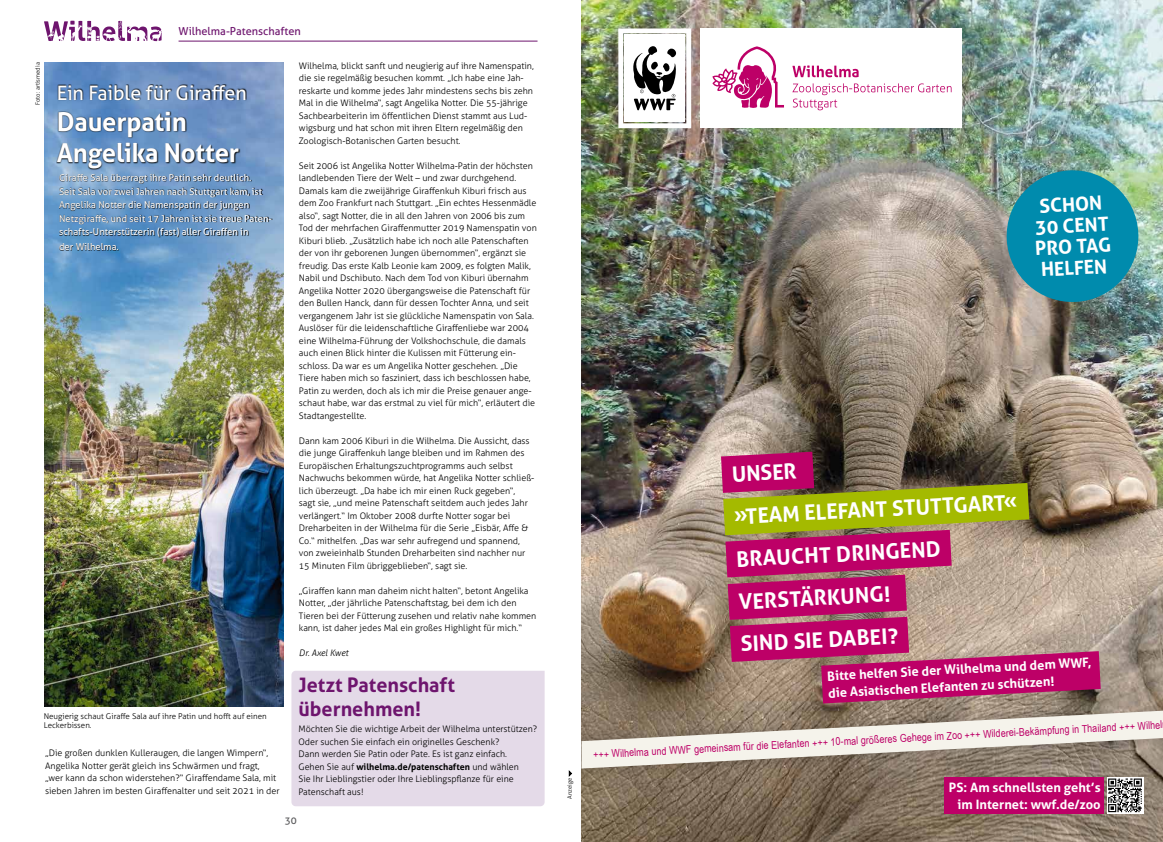
<style>
.page{position:relative;width:1163px;height:842px;background:#fff}
.page>*{position:absolute;margin:0;border:0;box-sizing:border-box;transform-origin:0 0}
.t1{font:700 26px/31.2px "Aller";letter-spacing:-.01em;color:#fff}
.t2{font:700 21.3px/42.3px "Aller";color:#fff}
.t3{font:700 20px/24px "Aller";color:#6e156e}
.t4{font:20px "Aller";letter-spacing:-.01em;color:#fff}
.t5{font:700 19.4px/21.2px "Aller";color:#fff;text-align:center}
.t6{font:700 12.9px/17px "Aller";color:#fff}
.t7{font:11px "Aller";color:#6e156e}
.t8{font:10.8px "Arial Narrow";color:#bd0067}
.t9{font:10px "Aller";color:#58585a}
.t10{font:9.5px/13.5px "Aller";color:#fff}
.t11{font:300 9px/12.5px "Aller";color:#000}
.t12{font:italic 300 9px "Aller";color:#000}
.t13{font:300 8px/9.6px "Aller";color:#000}
.t14{font:300 6px "Aller";color:#000}
.s1{font-weight:700}
</style>
<div class="page">
<img style="left:45px;top:62px;width:238px;height:644px">
<svg style="left:568px;top:771px;width:4px;height:5px"></svg>
<div style="left:291px;top:671px;width:253px;height:135px;background:#e4dae8"></div>
<svg style="left:56px;top:84px;width:191px;height:86px;background:#52729a"></svg>
<img style="left:581px;top:0;width:581px;height:842px">
<div style="left:700px;top:28px;width:261px;height:100px;background:#fff"></div>
<svg style="left:618px;top:28px;width:73px;height:100px"></svg>
<svg style="left:712px;top:46px;width:71px;height:62px"></svg>
<svg style="left:792px;top:65px;width:66px;height:12px"></svg>
<svg style="left:792px;top:83px;width:159px;height:27px"></svg>
<svg style="left:721px;top:452px;width:379px;height:243px;background:#a85d63"></svg>
<div style="left:944px;top:777px;width:160px;height:36px;background:#bd0067"></div>
<div style="left:1106px;top:777px;width:36px;height:37px;background:#fff"></div>
<svg style="left:1106px;top:782px;width:36px;height:31px"></svg>
<svg style="left:1107px;top:782px;width:34px;height:30px"></svg>
<img style="left:1004px;top:168px;width:135px;height:136px">
<div style="left:581px;top:695px;width:581px;height:87px;background:#000;opacity:.22"></div>
<svg style="left:581px;top:711px;width:581px;height:57px;background:#bbb3a6"></svg>
<svg style="left:59px;top:174px;width:213px;height:77px;background:#5d85ad"></svg>
<svg style="left:44px;top:21px;width:117px;height:20px"></svg>
<hr style="left:178px;top:41px;width:359px;height:1px;background:#6e156e">
<p class="t14" style="left:34px;top:105px;width:44px;rotate:-90deg">Foto: artismedia</p>
<p class="t7" style="left:178px;top:24px;width:124px">Wilhelma-Patenschaften</p>
<h3 class="t4" style="left:57px;top:81px;width:191px">Ein Faible für Giraffen</h3>
<h1 class="t1" style="left:57px;top:106px;width:184px">Dauerpatin<br>Angelika Notter</h1>
<p class="t10" style="left:59px;top:171px;width:214px">Giraffe Sala überragt ihre Patin sehr deutlich.<br>Seit Sala vor zwei Jahren nach Stuttgart kam, ist Angelika Notter die Namenspatin der jungen Netzgiraffe, und seit 17 Jahren ist sie treue Paten&shy;schafts-Unterstützerin (fast) aller Giraffen in</p>
<p class="t10" style="left:59px;top:240px;width:61px">der Wilhelma.</p>
<p class="t11" style="left:299px;top:59px;width:236px">Wilhelma, blickt sanft und neugierig auf ihre Namenspatin, die sie regelmäßig besuchen kommt. „Ich habe eine Jah&shy;reskarte und komme jedes Jahr mindestens sechs bis zehn Mal in die Wilhelma“, sagt Angelika Notter. Die 55-jährige Sachbearbeiterin im öffentlichen Dienst stammt aus Lud&shy;wigsburg und hat schon mit ihren Eltern regelmäßig den Zoologisch-Botanischen Garten besucht.</p>
<p class="t11" style="left:299px;top:159px;width:239px">Seit 2006 ist Angelika Notter Wilhelma-Patin der höchsten landlebenden Tiere der Welt – und zwar durchgehend.<br>Damals kam die zweijährige Giraffenkuh Kiburi frisch aus dem Zoo Frankfurt nach Stuttgart. „Ein echtes Hessenmädle also“, sagt Notter, die in all den Jahren von 2006 bis zum Tod der mehrfachen Giraffenmutter 2019 Namenspatin von Kiburi blieb. „Zusätzlich habe ich noch alle Patenschaften der von ihr geborenen Jungen übernommen“, ergänzt sie freudig. Das erste Kalb Leonie kam 2009, es folgten Malik, Nabil und Dschibuto. Nach dem Tod von Kiburi übernahm Angelika Notter 2020 übergangsweise die Patenschaft für den Bullen Hanck, dann für dessen Tochter Anna, und seit vergangenem Jahr ist sie glückliche Namenspatin von Sala.<br>Auslöser für die leidenschaftliche Giraffenliebe war 2004 eine Wilhelma-Führung der Volkshochschule, die damals auch einen Blick hinter die Kulissen mit Fütterung ein&shy;schloss. Da war es um Angelika Notter geschehen. „Die Tiere haben mich so fasziniert, dass ich beschlossen habe, Patin zu werden, doch als ich mir die Preise genauer ange&shy;schaut habe, war das erstmal zu viel für mich“, erläutert die Stadtangestellte.</p>
<p class="t11" style="left:299px;top:434px;width:237px">Dann kam 2006 Kiburi in die Wilhelma. Die Aussicht, dass die junge Giraffenkuh lange bleiben und im Rahmen des Europäischen Erhaltungszuchtprogramms auch selbst Nachwuchs bekommen würde, hat Angelika Notter schließ&shy;lich überzeugt. „Da habe ich mir einen Ruck gegeben“,<br>sagt sie, „und meine Patenschaft seitdem auch jedes Jahr verlängert.“ Im Oktober 2008 durfte Notter sogar bei Dreharbeiten in der Wilhelma für die Serie „Eisbär, Affe &amp; Co.“ mithelfen. „Das war sehr aufregend und spannend, von zweieinhalb Stunden Dreharbeiten sind nachher nur 15 Minuten Film übriggeblieben“, sagt sie.</p>
<p class="t11" style="left:299px;top:584px;width:239px">„Giraffen kann man daheim nicht halten“, betont Angelika Notter, „der jährliche Patenschaftstag, bei dem ich den Tieren bei der Fütterung zusehen und relativ nahe kommen kann, ist daher jedes Mal ein großes Highlight für mich.“</p>
<p class="t12" style="left:299px;top:648px;width:51px">Dr. Axel Kwet</p>
<p class="t13" style="left:44px;top:711px;width:224px">Neugierig schaut Giraffe Sala auf ihre Patin und hofft auf einen<br>Leckerbissen.</p>
<p class="t11" style="left:45px;top:747px;width:236px">„Die großen dunklen Kulleraugen, die langen Wimpern“, Angelika Notter gerät gleich ins Schwärmen und fragt, „wer kann da schon widerstehen?“ Giraffendame Sala, mit sieben Jahren im besten Giraffenalter und seit 2021 in der</p>
<h3 class="t3" style="left:298px;top:672px;width:158px">Jetzt Patenschaft übernehmen!</h3>
<p class="t11" style="left:298px;top:723px;width:240px">Möchten Sie die wichtige Arbeit der Wilhelma unterstützen?<br>Oder suchen Sie einfach ein originelles Geschenk?<br>Dann werden Sie Patin oder Pate. Es ist ganz einfach.<br>Gehen Sie auf <span class="s1">wilhelma.de/patenschaften</span> und wählen<br>Sie Ihr Lieblingstier oder Ihre Lieblingspflanze für eine Patenschaft aus!</p>
<p class="t9" style="left:285px;top:815px;width:13px">30</p>
<h3 class="t5" style="left:1032px;top:196px;width:77px;rotate:-3deg">SCHON<br>30 CENT<br>PRO TAG<br>HELFEN</h3>
<p class="t14" style="left:566px;top:799px;width:23px;rotate:-90deg">Anzeige</p>
<h2 class="t2" style="left:730px;top:453px;width:66px;rotate:-3deg">UNSER</h2>
<h2 class="t2" style="left:733px;top:495px;width:285px;rotate:-3deg">»TEAM ELEFANT STUTTGART«</h2>
<h2 class="t2" style="left:735px;top:538px;width:206px;rotate:-3deg">BRAUCHT DRINGEND<br>VERSTÄRKUNG!<br>SIND SIE DABEI?</h2>
<h3 class="t6" style="left:826px;top:667px;width:266px;rotate:-3deg">Bitte helfen Sie der Wilhelma und dem WWF, die Asiatischen Elefanten zu schützen!</h3>
<p class="t8" style="left:592px;top:746px;width:571px;rotate:-3deg">+++ Wilhelma und WWF gemeinsam für die Elefanten +++ 10-mal größeres Gehege im Zoo +++ Wilderei-Bekämpfung in Thailand +++ Wilhel</p>
<h3 class="t6" style="left:948px;top:778px;width:153px;text-align:right">PS: Am schnellsten geht’s im Internet: wwf.de/zoo</h3>
</div>
